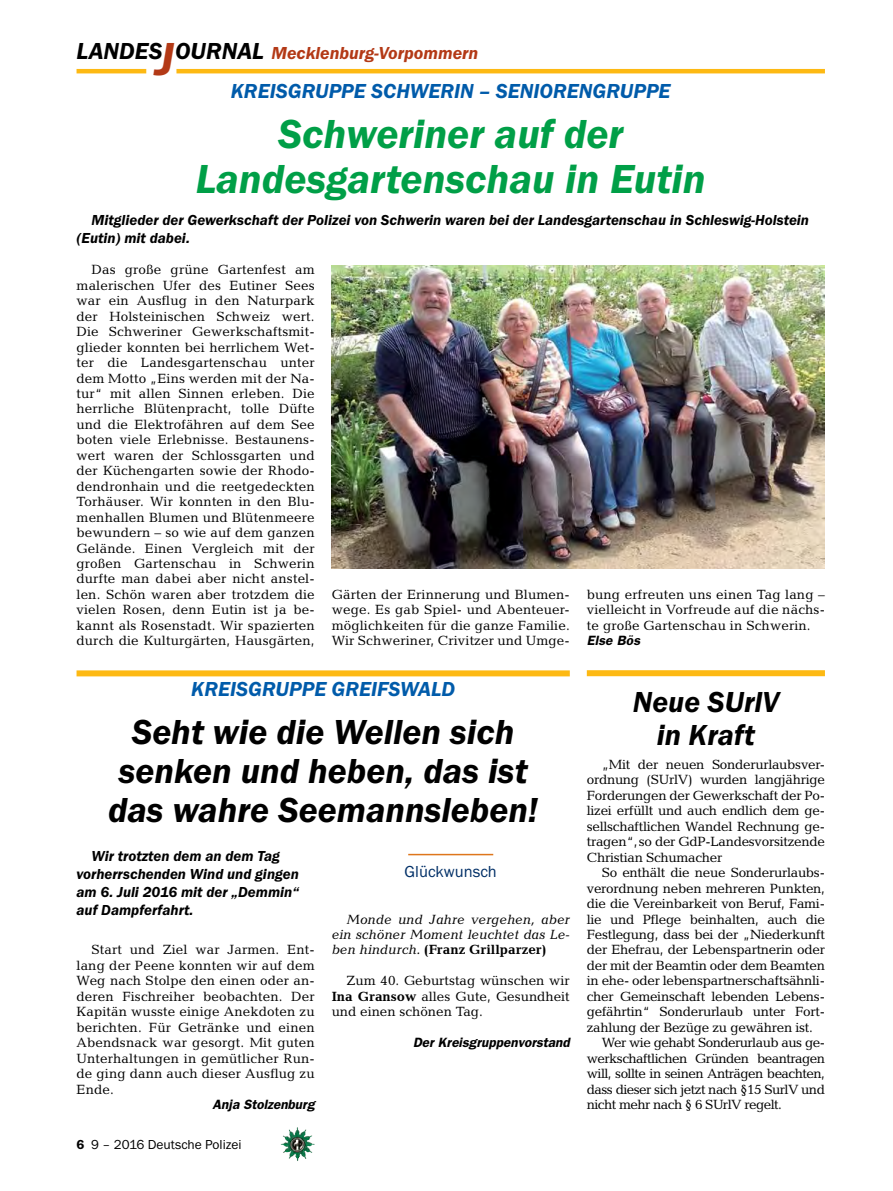
<style>
.page{position:relative;width:893px;height:1191px;background:#fff}
.page>*{position:absolute;margin:0;border:0;box-sizing:border-box;transform-origin:0 0}
._02__HEADLINE_3spalt{font:italic 600 42px/45px "Franklin Gothic Itc T";color:#009f47;text-align:center}
._03__HEADLINE_2spalt{font:italic 600 36px/39px "Franklin Gothic Itc T";color:#000;text-align:center}
._04__HEADLINE_1spalt{font:italic 600 30px/33px "Franklin Gothic Itc T";color:#000;text-align:center}
._01__RUBRIKENZEILE_o{font:italic 600 21px "Franklin Gothic Itc T";color:#005baa}
._01__RUBRIKENZEILE_m{font:italic 600 21px "Franklin Gothic Itc T";color:#005baa}
.t1{font:italic 600 18px "Franklin Gothic Itc T";color:#b33916}
._21__ZÜ_C_2-zeilig{font:16.5px "Franklin Gothic Itc T";color:#002f67}
._08__VORSPANN{font:italic 600 15px/18px "Franklin Gothic Itc T";color:#000}
._09__GRUNDTEXT___Blo{font:13.5px/15.5px "Candida";letter-spacing:.01em;color:#000;text-align:justify}
._09__GRUNDTEXT___Blo-2{font:italic 13.5px/15.5px "Candida";color:#000;text-align:justify}
._13__UNTERSCHRIFT_Ar{font:italic 600 13.5px "Franklin Gothic";color:#000}
.t2{font:13.5px "Franklin Gothic Itc T";color:#000}
._09__GRUNDTEXT___Blo-3{font:italic 600 13.5px "Franklin Gothic";color:#000}
.s1{font-size:24px;color:#000}
.s2{font-size:48px}
.s3{font-family:"Franklin Gothic";font-weight:600;font-style:italic}
.s4{font-weight:600}
.s5{font-weight:700;font-style:normal}
.s6{font-weight:700}
</style>
<div class="page">
<hr style="left:77px;top:69px;width:69px;height:4px;background:#fdb913">
<hr style="left:176px;top:69px;width:649px;height:4px;background:#fdb913">
<img style="left:281px;top:1128px;width:16px;height:24px">
<img style="left:332px;top:265px;width:493px;height:303px">
<div style="left:587px;top:670px;width:238px;height:6px;background:#fdb913"></div>
<div style="left:77px;top:670px;width:493px;height:6px;background:#fdb913"></div>
<hr style="left:408px;top:854px;width:85px;height:1px;background:#de761c">
<h3 class="t1" style="left:77px;top:42px;width:403px"><span class="s1">LANDES</span><span class="s2">J</span><span class="s1">OURNAL</span> Mecklenburg-Vorpommern</h3>
<p class="_01__RUBRIKENZEILE_o" style="left:231px;top:79px;width:441px">KREISGRUPPE SCHWERIN – SENIORENGRUPPE</p>
<p class="_02__HEADLINE_3spalt" style="left:196px;top:111px;width:512px">Schweriner auf der<br>Landesgartenschau in Eutin</p>
<p class="_08__VORSPANN" style="left:77px;top:211px;width:734px;text-indent:15px">Mitglieder der Gewerkschaft der Polizei von Schwerin waren bei der Landesgartenschau in Schleswig-Holstein (Eutin) mit dabei.</p>
<p class="_09__GRUNDTEXT___Blo" style="left:77px;top:262px;width:240px;text-indent:15px">Das große grüne Gartenfest am malerischen Ufer des Eutiner Sees war ein Ausflug in den Naturpark der Holsteinischen Schweiz wert.<br>Die Schweriner Gewerkschaftsmit&shy;glieder konnten bei herrlichem Wet&shy;ter die Landesgartenschau unter dem Motto „Eins werden mit der Na&shy;tur“ mit allen Sinnen erleben. Die herrliche Blütenpracht, tolle Düfte und die Elektrofähren auf dem See boten viele Erlebnisse. Bestaunens&shy;wert waren der Schlossgarten und der Küchengarten sowie der Rhodo&shy;dendronhain und die reetgedeckten Torhäuser. Wir konnten in den Blu&shy;menhallen Blumen und Blütenmeere bewundern – so wie auf dem ganzen Gelände. Einen Vergleich mit der großen Gartenschau in Schwerin durfte man dabei aber nicht anstel&shy;len. Schön waren aber trotzdem die vielen Rosen, denn Eutin ist ja be&shy;kannt als Rosenstadt. Wir spazierten durch die Kulturgärten, Hausgärten,</p>
<p class="_09__GRUNDTEXT___Blo" style="left:332px;top:586px;width:240px">Gärten der Erinnerung und Blumen&shy;wege. Es gab Spiel- und Abenteuer&shy;möglichkeiten für die ganze Familie.<br>Wir Schweriner, Crivitzer und Umge-</p>
<p class="_09__GRUNDTEXT___Blo" style="left:587px;top:586px;width:240px;text-align:left">bung erfreuten uns einen Tag lang – vielleicht in Vorfreude auf die nächs&shy;te große Gartenschau in Schwerin.<br><span class="s3">Else Bös</span></p>
<p class="_01__RUBRIKENZEILE_m" style="left:191px;top:677px;width:265px">KREISGRUPPE GREIFSWALD</p>
<p class="_03__HEADLINE_2spalt" style="left:108px;top:712px;width:432px">Seht wie die Wellen sich senken und heben, das ist das wahre Seemannsleben!</p>
<p class="_08__VORSPANN" style="left:77px;top:847px;width:224px;text-indent:15px">Wir trotzten dem an dem Tag vorherrschenden Wind und gingen am 6. Juli 2016 mit der „Demmin“ auf Dampferfahrt.</p>
<p class="_09__GRUNDTEXT___Blo" style="left:77px;top:942px;width:240px;text-indent:15px">Start und Ziel war Jarmen. Ent&shy;lang der Peene konnten wir auf dem Weg nach Stolpe den einen oder an&shy;deren Fischreiher beobachten. Der Kapitän wusste einige Anekdoten zu berichten. Für Getränke und einen Abendsnack war gesorgt. Mit guten Unterhaltungen in gemütlicher Run&shy;de ging dann auch dieser Ausflug zu Ende.</p>
<p class="_09__GRUNDTEXT___Blo-3" style="left:213px;top:1096px;width:104px">Anja Stolzenburg</p>
<p class="t2" style="left:77px;top:1136px;width:167px"><span class="s4">6</span> 9 – 2016 Deutsche Polizei</p>
<p class="_21__ZÜ_C_2-zeilig" style="left:405px;top:861px;width:94px">Glückwunsch</p>
<p class="_09__GRUNDTEXT___Blo-2" style="left:332px;top:911px;width:240px;text-indent:15px">Monde und Jahre vergehen, aber ein schöner Moment leuchtet das Le&shy;ben hindurch. <span class="s5">(Franz Grillparzer)</span></p>
<p class="_09__GRUNDTEXT___Blo" style="left:332px;top:973px;width:240px;text-indent:15px">Zum 40. Geburtstag wünschen wir <span class="s6">Ina Gransow</span> alles Gute, Gesundheit und einen schönen Tag.</p>
<p class="_13__UNTERSCHRIFT_Ar" style="left:413px;top:1034px;width:158px">Der Kreisgruppenvorstand</p>
<p class="_04__HEADLINE_1spalt" style="left:633px;top:684px;width:148px">Neue SUrlV in Kraft</p>
<p class="_09__GRUNDTEXT___Blo" style="left:587px;top:756px;width:240px;text-indent:15px">„Mit der neuen Sonderurlaubsver&shy;ordnung (SUrlV) wurden langjährige Forderungen der Gewerkschaft der Po&shy;lizei erfüllt und auch endlich dem ge&shy;sellschaftlichen Wandel Rechnung ge&shy;tragen“, so der GdP-Landesvorsitzende Christian Schumacher</p>
<p class="_09__GRUNDTEXT___Blo" style="left:587px;top:865px;width:240px;text-indent:15px">So enthält die neue Sonderurlaubs&shy;verordnung neben mehreren Punkten, die die Vereinbarkeit von Beruf, Fami&shy;lie und Pflege beinhalten, auch die Festlegung, dass bei der „Niederkunft der Ehefrau, der Lebenspartnerin oder der mit der Beamtin oder dem Beamten in ehe- oder lebenspartnerschaftsähnli&shy;cher Gemeinschaft lebenden Lebens&shy;gefährtin“ Sonderurlaub unter Fort&shy;zahlung der Bezüge zu gewähren ist.</p>
<p class="_09__GRUNDTEXT___Blo" style="left:587px;top:1034px;width:240px;text-indent:15px">Wer wie gehabt Sonderurlaub aus ge&shy;werkschaftlichen Gründen beantragen will, sollte in seinen Anträgen beachten, dass dieser sich jetzt nach §15 SurlV und nicht mehr nach § 6 SUrlV regelt.</p>
</div>
